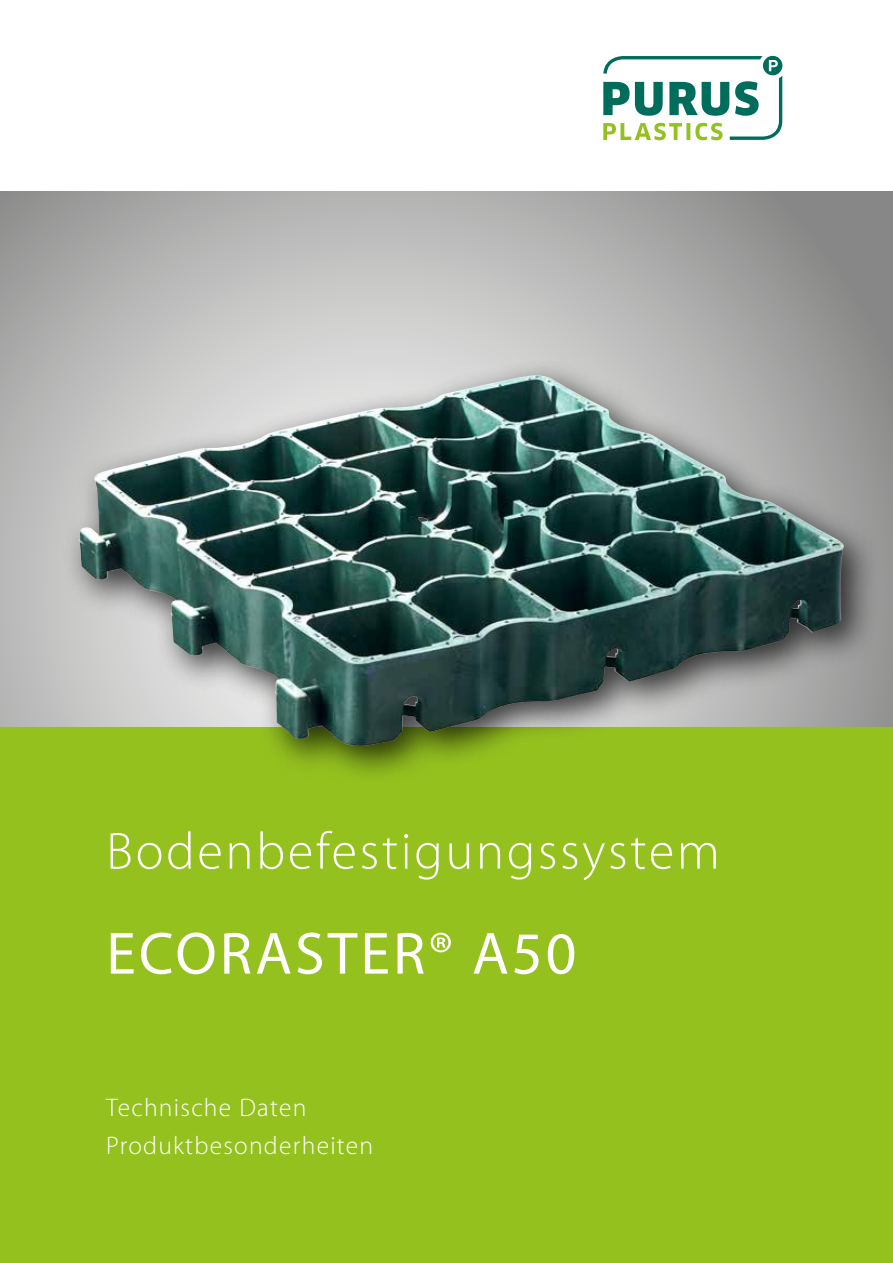
<style>
.page{position:relative;width:893px;height:1263px;background:#fff}
.page>*{position:absolute;margin:0;border:0;box-sizing:border-box;transform-origin:0 0}
.t1{font:60px "Myriad Pro";letter-spacing:.05em;color:#fff}
.t2{font:300 52.5px "Myriad Pro";letter-spacing:.05em;color:#fff}
.t3{font:300 25.5px/37.5px "Myriad Pro";letter-spacing:.05em;color:#fff}
</style>
<div class="page">
<svg style="left:0;top:191px;width:893px;height:536px;background:#b1b0b0"></svg>
<svg style="left:603px;top:56px;width:179px;height:84px"></svg>
<div style="left:0;top:727px;width:893px;height:536px;background:#95c11f"></div>
<div style="left:63px;top:358px;width:818px;height:426px;background:#000;opacity:.75"></div>
<img style="left:79px;top:375px;width:766px;height:371px">
<h2 class="t2" style="left:106px;top:819px;width:615px">Bodenbefestigungssystem</h2>
<h1 class="t1" style="left:106px;top:916px;width:472px">ECORASTER® A50</h1>
<p class="t3" style="left:106px;top:1089px;width:268px">Technische Daten<br>Produktbesonderheiten</p>
</div>
